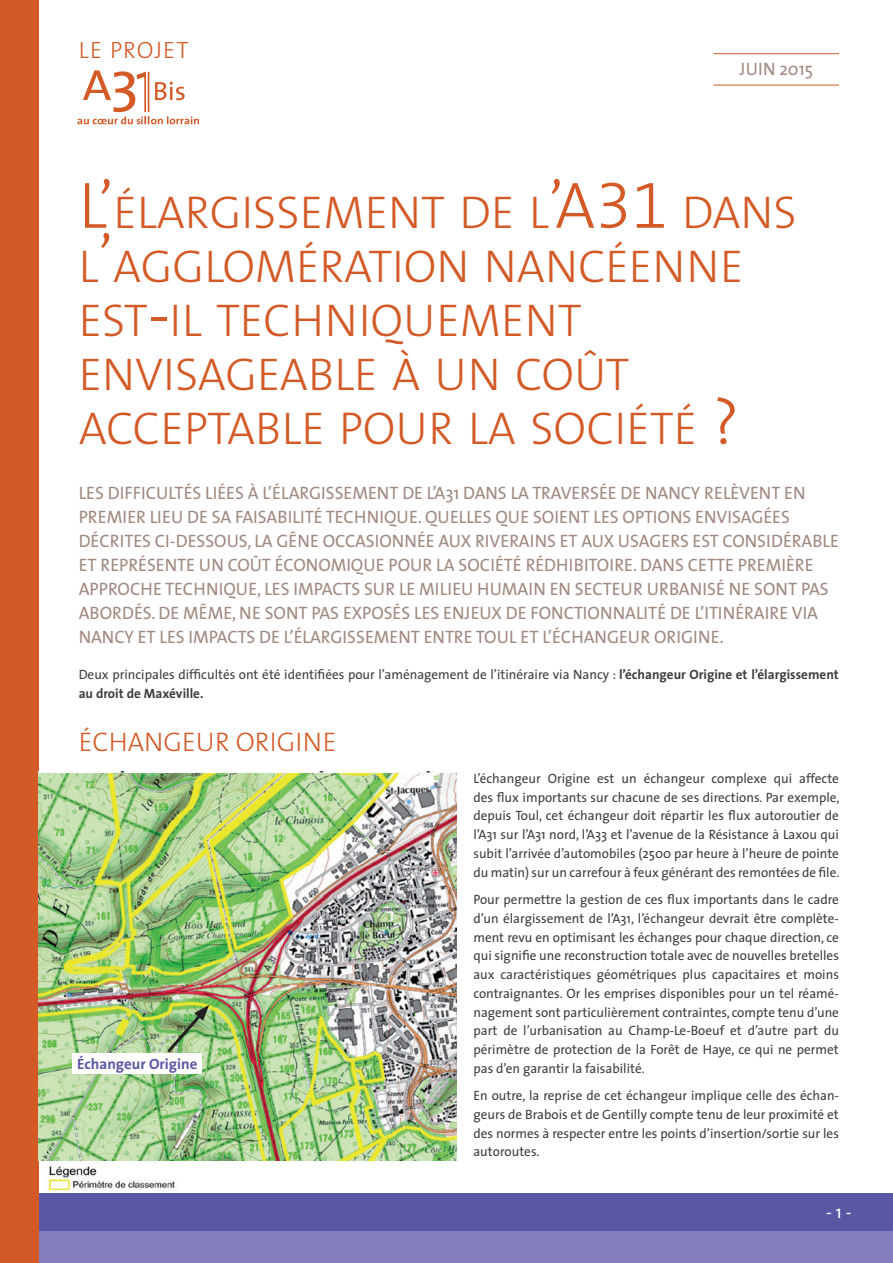
<style>
.page{position:relative;width:893px;height:1263px;background:#fff}
.page>*{position:absolute;margin:0;border:0;box-sizing:border-box;transform-origin:0 0}
.t1{font:300 46.2px/54px "The Sans";color:#d35a26}
.t2{font:300 27px "The Sans";color:#d35a26}
.t3{font:300 23.7px "The Sans";letter-spacing:.04em;color:#d35a26}
.t4{font:18px/24px "The Sans";color:#a0897f}
.t5{font:18px "The Sans";color:#fff}
.t6{font:700 15px "The Sans";color:#5a57a5}
.t7{font:13.5px/18.8px "The Sans";color:#3e3e3f;text-align:justify}
.s1{font-size:66px}
.s2{font-family:"The Sans Light Expert";font-weight:400;font-size:66px}
.s3{font-weight:700}
</style>
<div class="page">
<div style="left:0;top:1193px;width:893px;height:39px;background:#5a57a5"></div>
<div style="left:0;top:1231px;width:893px;height:32px;background:#837dbb"></div>
<svg style="left:77px;top:70px;width:122px;height:54px"></svg>
<div style="left:0;top:0;width:38px;height:1263px;background:#d35a26"></div>
<hr style="left:713px;top:53px;width:126px;height:1px;background:#d35a26">
<hr style="left:713px;top:85px;width:126px;height:1px;background:#d35a26">
<img style="left:38px;top:771px;width:418px;height:390px">
<img style="left:48px;top:1166px;width:127px;height:25px">
<img style="left:164px;top:1005px;width:45px;height:51px">
<div style="left:73px;top:1053px;width:129px;height:21px;background:#fff"></div>
<h3 class="t3" style="left:79px;top:31px;width:112px">LE PROJET</h3>
<h3 class="t4" style="left:739px;top:57px;width:75px">JUIN 2015</h3>
<h1 class="t1" style="left:79px;top:184px;width:720px"><span class="s1">L’</span>ÉLARGISSEMENT DE L<span class="s1">’A</span><span class="s2">31</span> DANS<br>L<span class="s1">’</span>AGGLOMÉRATION NANCÉENNE<br>EST<span class="s1">-</span>IL TECHNIQUEMENT<br>ENVISAGEABLE À UN COÛT<br>ACCEPTABLE POUR LA SOCIÉTÉ <span class="s1">?</span></h1>
<p class="t4" style="left:79px;top:481px;width:762px">LES DIFFICULTÉS LIÉES À L’ÉLARGISSEMENT DE L’A31 DANS LA TRAVERSÉE DE NANCY RELÈVENT EN PREMIER LIEU DE SA FAISABILITÉ TECHNIQUE. QUELLES QUE SOIENT LES OPTIONS ENVISAGÉES DÉCRITES CI-DESSOUS, LA GÊNE OCCASIONNÉE AUX RIVERAINS ET AUX USAGERS EST CONSIDÉRABLE ET REPRÉSENTE UN COÛT ÉCONOMIQUE POUR LA SOCIÉTÉ RÉDHIBITOIRE. DANS CETTE PREMIÈRE APPROCHE TECHNIQUE, LES IMPACTS SUR LE MILIEU HUMAIN EN SECTEUR URBANISÉ NE SONT PAS ABORDÉS. DE MÊME, NE SONT PAS EXPOSÉS LES ENJEUX DE FONCTIONNALITÉ DE L’ITINÉRAIRE VIA NANCY ET LES IMPACTS DE L’ÉLARGISSEMENT ENTRE TOUL ET L’ÉCHANGEUR ORIGINE.</p>
<p class="t7" style="left:79px;top:665px;width:762px">Deux principales difficultés ont été identifiées pour l’aménagement de l’itinéraire via Nancy : <span class="s3">l’échangeur Origine et l’élargissement au droit de Maxéville.</span></p>
<h2 class="t2" style="left:79px;top:720px;width:259px">ÉCHANGEUR ORIGINE</h2>
<p class="t7" style="left:473px;top:769px;width:368px">L’échangeur Origine est un échangeur complexe qui affecte des flux importants sur chacune de ses directions. Par exemple, depuis Toul, cet échangeur doit répartir les flux autoroutier de l’A31 sur l’A31 nord, l’A33 et l’avenue de la Résistance à Laxou qui subit l’arrivée d’automobiles (2500 par heure à l’heure de pointe du matin) sur un carrefour à feux générant des remontées de file.</p>
<p class="t7" style="left:473px;top:890px;width:367px">Pour permettre la gestion de ces flux importants dans le cadre d’un élargissement de l’A31, l’échangeur devrait être complète&shy;ment revu en optimisant les échanges pour chaque direction, ce qui signifie une reconstruction totale avec de nouvelles bretelles aux caractéristiques géométriques plus capacitaires et moins contraignantes. Or les emprises disponibles pour un tel réamé&shy;nagement sont particulièrement contraintes, compte tenu d’une part de l’urbanisation au Champ-Le-Boeuf et d’autre part du périmètre de protection de la Forêt de Haye, ce qui ne permet pas d’en garantir la faisabilité.</p>
<p class="t7" style="left:473px;top:1086px;width:367px">En outre, la reprise de cet échangeur implique celle des échan&shy;geurs de Brabois et de Gentilly compte tenu de leur proximité et des normes à respecter entre les points d’insertion/sortie sur les autoroutes.</p>
<p class="t6" style="left:77px;top:1051px;width:122px">Échangeur Origine</p>
<h3 class="t5" style="left:826px;top:1197px;width:27px">- 1 -</h3>
</div>
